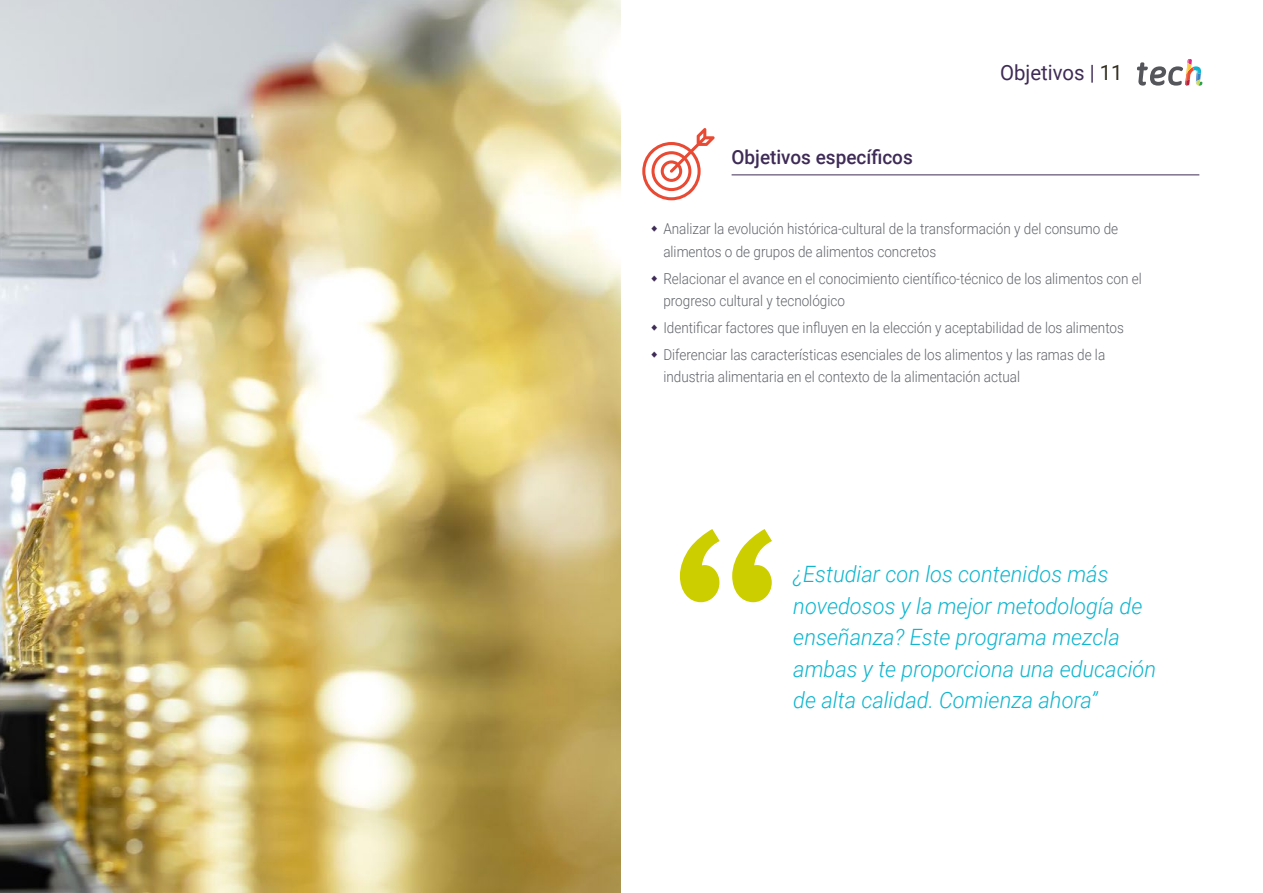
<style>
.page{position:relative;width:1263px;height:893px;background:#fff}
.page>*{position:absolute;margin:0;border:0;box-sizing:border-box;transform-origin:0 0}
.t1{font:italic 300 22.5px/31.5px "Roboto";color:#0fb6cf}
.t2{font:21px "Roboto";color:#3e2b56}
.t3{font:500 19.5px "Roboto";color:#3e2b56}
.t4{font:300 15px/22.5px "Roboto";color:#61646a;scale:.9 1}
.s1{color:#312e20}
</style>
<div class="page">
<hr style="left:732px;top:174px;width:467px;height:1px;background:#3e2b56">
<svg style="left:642px;top:128px;width:73px;height:72px"></svg>
<img style="left:0;top:0;width:621px;height:893px">
<svg style="left:1137px;top:59px;width:65px;height:27px"></svg>
<svg style="left:680px;top:529px;width:92px;height:73px"></svg>
<h3 class="t3" style="left:732px;top:144px;width:183px">Objetivos específicos</h3>
<h2 class="t2" style="left:1000px;top:57px;width:124px">Objetivos | <span class="s1">11</span></h2>
<p class="t4" style="left:663px;top:217px;width:507px">Analizar la evolución histórica-cultural de la transformación y del consumo de alimentos o de grupos de alimentos concretos</p>
<p class="t4" style="left:663px;top:267px;width:533px">Relacionar el avance en el conocimiento científico-técnico de los alimentos con el progreso cultural y tecnológico</p>
<p class="t4" style="left:663px;top:314px;width:513px;line-height:26.7px">Identificar factores que influyen en la elección y aceptabilidad de los alimentos<br>Diferenciar las características esenciales de los alimentos y las ramas de la</p>
<p class="t4" style="left:663px;top:365px;width:398px">industria alimentaria en el contexto de la alimentación actual</p>
<h1 class="t1" style="left:793px;top:557px;width:364px">¿Estudiar con los contenidos más novedosos y la mejor metodología de enseñanza? Este programa mezcla ambas y te proporciona una educación de alta calidad. Comienza ahora”</h1>
</div>
